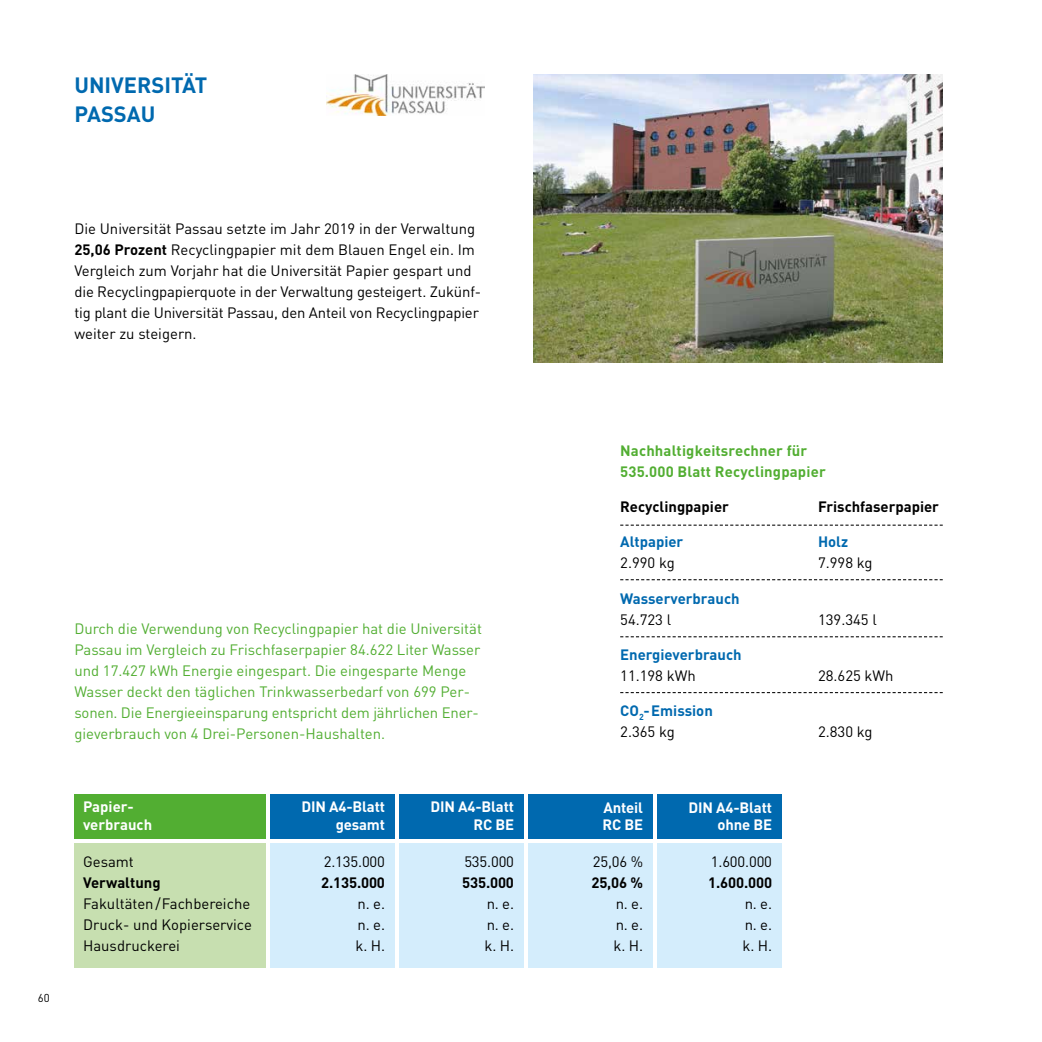
<style>
.page{position:relative;width:1042px;height:1042px;background:#fff}
.page>*{position:absolute;margin:0;border:0;box-sizing:border-box;transform-origin:0 0}
.t1{font:700 21.88px/29.8px "DIN";color:#0069af}
.t2{font:14.88px/21px "DIN";color:#000;text-align:justify}
.t3{font:14.88px/21px "DIN";color:#52ae32}
.t4{font:700 14.88px/17.5px "DIN";letter-spacing:-.01em;color:#fff;text-align:right}
.t5{font:700 14.88px "DIN";color:#000}
.t6{font:700 14.88px/21px "DIN";color:#0069af}
.t7{font:700 14.88px/21px "DIN";letter-spacing:.01em;color:#52ae32}
.t8{font:11.38px "DIN";color:#000}
.s1{font-weight:700}
.s2{font-weight:400;color:#000}
</style>
<div class="page">
<div style="left:270px;top:794px;width:124px;height:44px;background:#0069af"></div>
<div style="left:399px;top:794px;width:124px;height:44px;background:#0069af"></div>
<div style="left:528px;top:794px;width:124px;height:44px;background:#0069af"></div>
<div style="left:657px;top:794px;width:124px;height:44px;background:#0069af"></div>
<div style="left:270px;top:843px;width:124px;height:124px;background:#d4edfc"></div>
<div style="left:399px;top:843px;width:124px;height:124px;background:#d4edfc"></div>
<div style="left:528px;top:843px;width:124px;height:124px;background:#d4edfc"></div>
<div style="left:657px;top:843px;width:124px;height:124px;background:#d4edfc"></div>
<img style="left:533px;top:74px;width:410px;height:288px">
<img style="left:327px;top:74px;width:157px;height:42px">
<svg style="left:620px;top:525px;width:323px;height:1px"></svg>
<svg style="left:620px;top:579px;width:323px;height:1px"></svg>
<svg style="left:620px;top:636px;width:323px;height:1px"></svg>
<svg style="left:620px;top:692px;width:323px;height:1px"></svg>
<div style="left:74px;top:794px;width:191px;height:44px;background:#52ae32"></div>
<div style="left:74px;top:843px;width:191px;height:124px;background:#c7dfb0"></div>
<h1 class="t1" style="left:74px;top:69px;width:134px">UNIVERSITÄT<br>PASSAU</h1>
<p class="t2" style="left:74px;top:218px;width:408px;text-align:left">Die Universität Passau setzte im Jahr 2019 in der Verwaltung <span class="s1">25,06 Prozent</span> Recyclingpapier mit dem Blauen Engel ein. Im Vergleich zum Vorjahr hat die Universität Papier gespart und die Recyclingpapierquote in der Verwaltung gesteigert. Zukünf&shy;tig plant die Universität Passau, den Anteil von Recyclingpapier weiter zu steigern.</p>
<p class="t8" style="left:38px;top:990px;width:13px">60</p>
<p class="t3" style="left:74px;top:617px;width:409px">Durch die Verwendung von Recyclingpapier hat die Universität Passau im Vergleich zu Frischfaserpapier 84.622 Liter Wasser und 17.427 kWh Energie eingespart. Die eingesparte Menge Wasser deckt den täglichen Trinkwasserbedarf von 699 Per&shy;sonen. Die Energieeinsparung entspricht dem jährlichen Ener&shy;gieverbrauch von 4 Drei-Personen-Haushalten.</p>
<p class="t4" style="left:83px;top:798px;width:71px;text-align:left">Papier&shy;verbrauch</p>
<p class="t2" style="left:83px;top:850px;width:52px">Gesamt</p>
<p class="t5" style="left:83px;top:872px;width:79px">Verwaltung</p>
<p class="t2" style="left:83px;top:892px;width:170px">Fakultäten / Fachbereiche Druck- und Kopierservice Hausdruckerei</p>
<p class="t4" style="left:301px;top:798px;width:85px">DIN A4-Blatt gesamt</p>
<p class="t2" style="left:324px;top:850px;width:63px">2.135.000</p>
<p class="t5" style="left:321px;top:872px;width:65px">2.135.000</p>
<p class="t2" style="left:355px;top:892px;width:31px">n. e. n. e. k. H.</p>
<p class="t4" style="left:430px;top:798px;width:85px">DIN A4-Blatt<br>RC BE</p>
<p class="t2" style="left:464px;top:850px;width:51px">535.000</p>
<p class="t5" style="left:462px;top:872px;width:53px">535.000</p>
<p class="t2" style="left:484px;top:892px;width:31px">n. e. n. e. k. H.</p>
<p class="t7" style="left:620px;top:440px;width:207px">Nachhaltigkeitsrechner für<br>535.000 Blatt Recyclingpapier</p>
<p class="t5" style="left:620px;top:497px;width:110px">Recyclingpapier</p>
<p class="t5" style="left:818px;top:497px;width:123px">Frischfaserpapier</p>
<p class="t6" style="left:620px;top:531px;width:65px">Altpapier</p>
<p class="t6" style="left:818px;top:531px;width:32px">Holz</p>
<p class="t2" style="left:620px;top:552px;width:56px">2.990 kg</p>
<p class="t2" style="left:818px;top:552px;width:56px">7.998 kg</p>
<p class="t6" style="left:620px;top:587px;width:121px">Wasserverbrauch</p>
<p class="t2" style="left:620px;top:608px;width:52px">54.723 l</p>
<p class="t2" style="left:818px;top:608px;width:60px">139.345 l</p>
<p class="t6" style="left:620px;top:643px;width:123px">Energieverbrauch</p>
<p class="t2" style="left:620px;top:664px;width:77px">11.198 kWh</p>
<p class="t2" style="left:818px;top:664px;width:77px">28.625 kWh</p>
<p class="t6" style="left:620px;top:699px;width:94px">CO<sub>2</sub>-Emission<br><span class="s2">2.365 kg</span></p>
<p class="t2" style="left:818px;top:720px;width:56px">2.830 kg</p>
<p class="t4" style="left:602px;top:798px;width:42px;text-align:left">Anteil<br>RC BE</p>
<p class="t2" style="left:593px;top:850px;width:52px">25,06 %</p>
<p class="t5" style="left:591px;top:872px;width:53px">25,06 %</p>
<p class="t2" style="left:613px;top:892px;width:31px">n. e. n. e. k. H.</p>
<p class="t4" style="left:688px;top:798px;width:85px">DIN A4-Blatt ohne BE</p>
<p class="t2" style="left:711px;top:850px;width:63px">1.600.000</p>
<p class="t5" style="left:708px;top:872px;width:65px">1.600.000</p>
<p class="t2" style="left:742px;top:892px;width:31px">n. e. n. e. k. H.</p>
</div>
